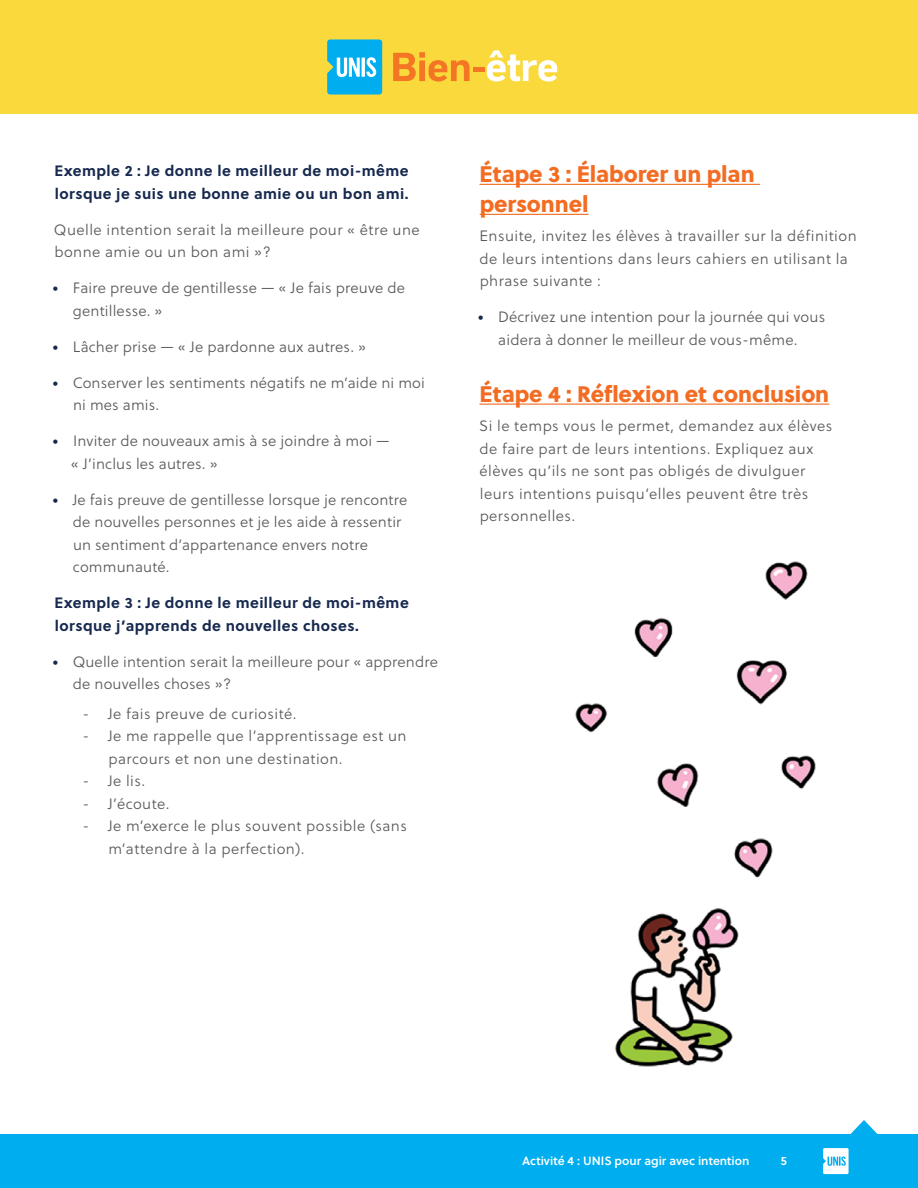
<style>
.page{position:relative;width:918px;height:1188px;background:#fff}
.page>*{position:absolute;margin:0;border:0;box-sizing:border-box;transform-origin:0 0}
.t1{font:22.5px/30px "Soleil Xb";letter-spacing:-.005em;color:#f36c21}
.t2{font:15px/22.5px "Soleil Lt";letter-spacing:.03em;color:#58595b}
.t3{font:15px/22.5px "Soleil Lt";letter-spacing:.01em;color:#58595b}
.t4{font:700 15px/22.5px "Soleil";letter-spacing:.03em;color:#17294f}
.t5{font:12px "Soleil Sb";color:#fff}
.s1{font-family:"Soleil";font-weight:700;color:#17294f}
</style>
<div class="page">
<div style="left:0;top:1134px;width:918px;height:54px;background:#00aeef"></div>
<div style="left:0;top:0;width:918px;height:114px;background:#fad93d"></div>
<svg style="left:850px;top:1120px;width:28px;height:14px"></svg>
<svg style="left:823px;top:1148px;width:26px;height:26px"></svg>
<svg style="left:327px;top:39px;width:55px;height:56px;background:#2ebbeb"></svg>
<svg style="left:393px;top:52px;width:77px;height:30px"></svg>
<div style="left:473px;top:67px;width:11px;height:5px;background:#f47523"></div>
<svg style="left:487px;top:50px;width:70px;height:32px"></svg>
<hr style="left:479px;top:184px;width:281px;height:1px;background:#f36c21">
<hr style="left:480px;top:214px;width:109px;height:1px;background:#f36c21">
<hr style="left:479px;top:404px;width:350px;height:1px;background:#f36c21">
<img style="left:575px;top:561px;width:241px;height:506px">
<p class="t4" style="left:55px;top:159px;width:356px">Exemple 2 : Je donne le meilleur de moi-même lorsque je suis une bonne amie ou un bon ami.</p>
<p class="t2" style="left:54px;top:218px;width:367px">Quelle intention serait la meilleure pour « être une bonne amie ou un bon ami »?</p>
<p class="t3" style="left:73px;top:277px;width:334px;text-indent:-20px"><span class="s1">•</span> Faire preuve de gentillesse — « Je fais preuve de gentillesse. »</p>
<p class="t3" style="left:53px;top:335px;width:315px"><span class="s1">•</span> Lâcher prise — « Je pardonne aux autres. »</p>
<p class="t3" style="left:73px;top:371px;width:353px;text-indent:-20px"><span class="s1">•</span> Conserver les sentiments négatifs ne m’aide ni moi ni mes amis.</p>
<p class="t3" style="left:71px;top:430px;width:320px;text-indent:-18px"><span class="s1">•</span> Inviter de nouveaux amis à se joindre à moi — « J’inclus les autres. »</p>
<p class="t3" style="left:73px;top:488px;width:336px;text-indent:-20px"><span class="s1">•</span> Je fais preuve de gentillesse lorsque je rencontre de nouvelles personnes et je les aide à ressentir un sentiment d’appartenance envers notre communauté.</p>
<p class="t4" style="left:55px;top:591px;width:356px">Exemple 3 : Je donne le meilleur de moi-même lorsque j’apprends de nouvelles choses.</p>
<p class="t3" style="left:73px;top:650px;width:367px;text-indent:-20px"><span class="s1">•</span> Quelle intention serait la meilleure pour « apprendre de nouvelles choses »?</p>
<p class="t2" style="left:82px;top:702px;width:216px">- Je fais preuve de curiosité.</p>
<p class="t2" style="left:108px;top:725px;width:300px;text-indent:-26px">- Je me rappelle que l’apprentissage est un parcours et non une destination.</p>
<p class="t2" style="left:82px;top:770px;width:64px">- Je lis.</p>
<p class="t2" style="left:82px;top:792px;width:89px">- J’écoute.</p>
<p class="t2" style="left:108px;top:815px;width:300px;text-indent:-26px">- Je m’exerce le plus souvent possible (sans m’attendre à la perfection).</p>
<h1 class="t1" style="left:479px;top:158px;width:277px">Étape 3 : Élaborer un plan personnel</h1>
<p class="t2" style="left:480px;top:225px;width:379px">Ensuite, invitez les élèves à travailler sur la définition de leurs intentions dans leurs cahiers en utilisant la phrase suivante :</p>
<p class="t3" style="left:478px;top:306px;width:349px;text-align:center"><span class="s1">•</span> Décrivez une intention pour la journée qui vous aidera à donner le meilleur de vous-même.</p>
<h1 class="t1" style="left:479px;top:378px;width:351px">Étape 4 : Réflexion et conclusion</h1>
<p class="t2" style="left:479px;top:414px;width:355px">Si le temps vous le permet, demandez aux élèves de faire part de leurs intentions. Expliquez aux élèves qu’ils ne sont pas obligés de divulguer leurs intentions puisqu’elles peuvent être très personnelles.</p>
<p class="t5" style="left:522px;top:1151px;width:229px">Activité 4 : UNIS pour agir avec intention</p>
<p class="t5" style="left:781px;top:1151px;width:8px">5</p>
</div>
